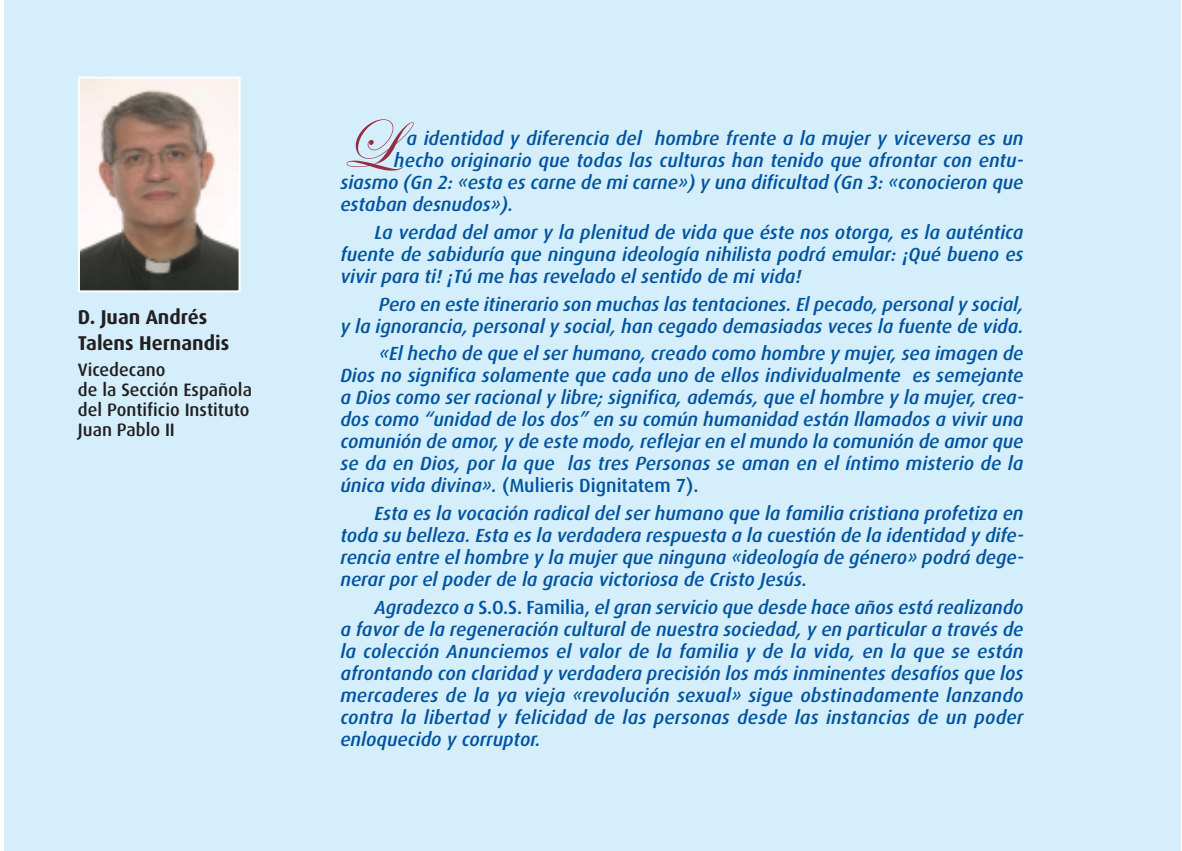
<style>
.page{position:relative;width:1182px;height:851px;background:#fff}
.page>*{position:absolute;margin:0;border:0;box-sizing:border-box;transform-origin:0 0}
.t1{font:70.8px "Edwardian Script ITC";color:#952e43}
.t2{font:700 20px/25.6px "Dax";color:#231f20}
.t3{font:italic 500 19px/22px "Dax";color:#0153a0;text-align:justify}
.t4{font:500 18px/20px "Dax";color:#231f20}
.s1{font-style:normal}
</style>
<div class="page">
<div style="left:5px;top:0;width:1175px;height:850px;background:#d4effb"></div>
<img style="left:81px;top:80px;width:156px;height:209px">
<div style="left:78px;top:77px;width:162px;height:215px;border:2px solid #fff"></div>
<p class="t2" style="left:78px;top:306px;width:153px">D. Juan Andrés<br>Talens Hernandis</p>
<p class="t4" style="left:78px;top:360px;width:176px">Vicedecano<br>de la Sección Española del Pontificio Instituto<br>Juan Pablo II</p>
<h1 class="t1" style="left:340px;top:101px;width:55px">_</h1>
<p class="t3" style="left:406px;top:127px;width:618px">a identidad y diferencia del hombre frente a la mujer y viceversa es un</p>
<p class="t3" style="left:394px;top:149px;width:631px">hecho originario que todas las culturas han tenido que afrontar con entu-</p>
<p class="t3" style="left:340px;top:171px;width:684px">siasmo (Gn 2: «esta es carne de mi carne») y una dificultad (Gn 3: «conocieron que</p>
<p class="t3" style="left:340px;top:193px;width:174px">estaban desnudos»).</p>
<p class="t3" style="left:340px;top:221px;width:684px;text-indent:34px">La verdad del amor y la plenitud de vida que éste nos otorga, es la auténtica fuente de sabiduría que ninguna ideología nihilista podrá emular: ¡Qué bueno es vivir para ti! ¡Tú me has revelado el sentido de mi vida!</p>
<p class="t3" style="left:340px;top:293px;width:684px;text-align:right">Pero en este itinerario son muchas las tentaciones. El pecado, personal y social,<br>y la ignorancia, personal y social, han cegado demasiadas veces la fuente de vida.</p>
<p class="t3" style="left:340px;top:342px;width:685px;text-indent:39px">«El hecho de que el ser humano, creado como hombre y mujer, sea imagen de Dios no significa solamente que cada uno de ellos individualmente es semejante a Dios como ser racional y libre; significa, además, que el hombre y la mujer, crea&shy;dos como “unidad de los dos” en su común humanidad están llamados a vivir una comunión de amor, y de este modo, reflejar en el mundo la comunión de amor que se da en Dios, por la que las tres Personas se aman en el íntimo misterio de la única vida divina». <span class="s1">(Mulieris Dignitatem 7).</span></p>
<p class="t3" style="left:340px;top:502px;width:685px;text-indent:34px">Esta es la vocación radical del ser humano que la familia cristiana profetiza en toda su belleza. Esta es la verdadera respuesta a la cuestión de la identidad y dife&shy;rencia entre el hombre y la mujer que ninguna «ideología de género» podrá dege&shy;nerar por el poder de la gracia victoriosa de Cristo Jesús.</p>
<p class="t3" style="left:340px;top:596px;width:684px;text-indent:34px">Agradezco a <span class="s1">S.O.S. Familia,</span> el gran servicio que desde hace años está realizando a favor de la regeneración cultural de nuestra sociedad, y en particular a través de la colección Anunciemos el valor de la familia y de la vida, en la que se están afrontando con claridad y verdadera precisión los más inminentes desafíos que los mercaderes de la ya vieja «revolución sexual» sigue obstinadamente lanzando contra la libertad y felicidad de las personas desde las instancias de un poder enloquecido y corruptor.</p>
</div>
